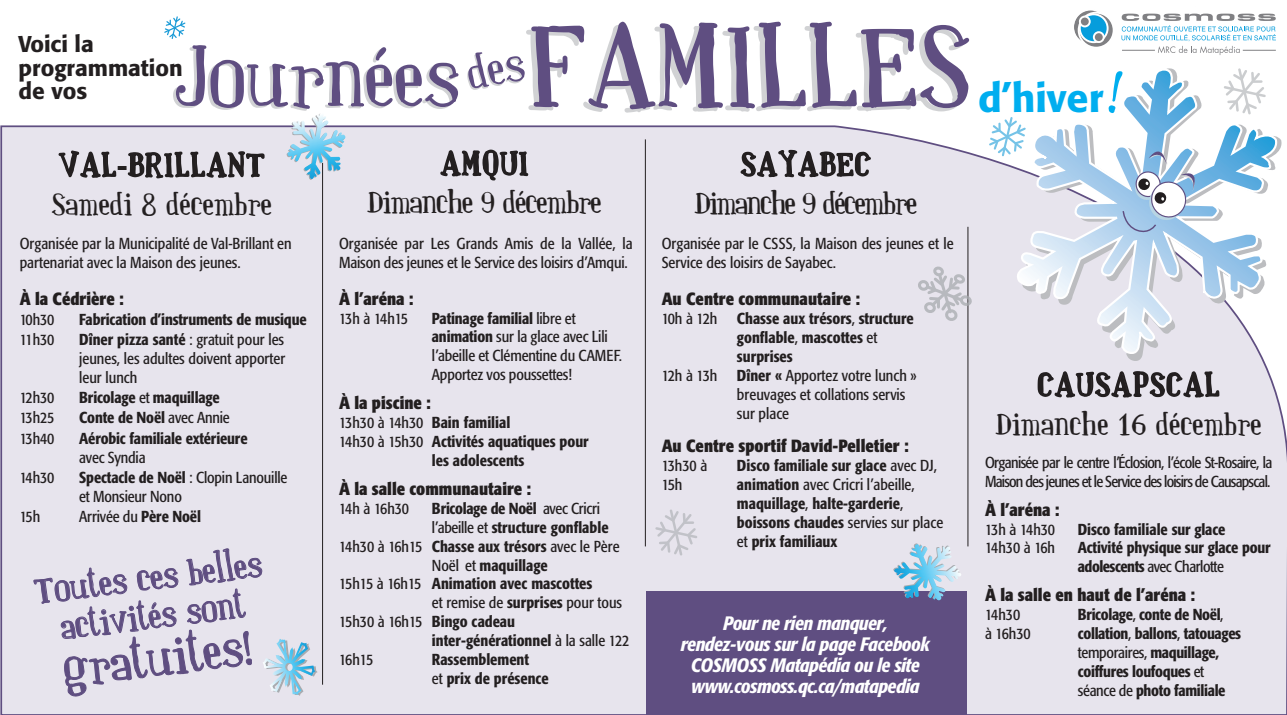
<style>
.page{position:relative;width:1287px;height:715px;background:#fff}
.page>*{position:absolute;margin:0;border:0;box-sizing:border-box;transform-origin:0 0}
.t1{font:120.4px "Paquita";color:#5f4e81}
.t2{font:85.4px "Paquita";color:#5f4e81}
.t3{font:51.98px "Paquita";color:#5f4e81}
.t4{font:500 39.38px "Formata";color:#00aeef}
.t5{font:36.23px/38.5px "Paquita";color:#5f4e81;text-align:center}
.t6{font:33.6px "Paquita";letter-spacing:.05em;color:#231f20}
.t7{font:32.2px "Paquita";letter-spacing:-.015em;color:#231f20}
.t8{font:32.2px "Paquita";letter-spacing:-.05em;color:#231f20}
.t9{font:500 22.57px/23.6px "Formata";color:#231f20}
.t10{font:italic 500 condensed 19.25px/21px "Formata";letter-spacing:-.02em;color:#fff;text-align:center}
.t11{font:700 condensed 17.5px "Formata";color:#231f20}
.t12{font:condensed 15.75px/18.9px "Formata";color:#231f20}
.t13{font:500 condensed 15.75px/18.9px "Formata";color:#231f20}
.t14{font:500 condensed 15.75px/18.9px "Formata";letter-spacing:-.02em;color:#231f20}
.t15{font:condensed 15.75px/18.9px "Formata";letter-spacing:-.04em;color:#231f20}
.t16{font:condensed 15.75px "Formata";letter-spacing:-.035em;color:#231f20}
.s1{font-family:"Parisian BT"}
.s2{font-weight:500}
.s3{font-weight:400}
</style>
<div class="page">
<svg style="left:1121px;top:14px;width:154px;height:41px"></svg>
<svg style="left:1074px;top:10px;width:39px;height:37px"></svg>
<div style="left:0;top:125px;width:1286px;height:589px;background:#e7e4ed"></div>
<svg style="left:1279px;top:125px;width:5px;height:237px"></svg>
<svg style="left:1015px;top:68px;width:264px;height:312px"></svg>
<svg style="left:1121px;top:140px;width:81px;height:95px"></svg>
<svg style="left:439px;top:145px;width:91px;height:57px"></svg>
<svg style="left:739px;top:149px;width:133px;height:102px"></svg>
<svg style="left:1036px;top:369px;width:184px;height:102px"></svg>
<svg style="left:326px;top:666px;width:1px;height:39px"></svg>
<svg style="left:33px;top:545px;width:284px;height:153px"></svg>
<div style="left:646px;top:591px;width:320px;height:123px;background:#5f4e81"></div>
<hr style="left:322px;top:163px;width:1px;height:521px;background:#231f20">
<hr style="left:645px;top:139px;width:1px;height:407px;background:#231f20">
<hr style="left:967px;top:227px;width:1px;height:319px;background:#231f20">
<svg style="left:1210px;top:68px;width:62px;height:61px"></svg>
<svg style="left:164px;top:16px;width:22px;height:23px"></svg>
<svg style="left:916px;top:264px;width:55px;height:59px"></svg>
<svg style="left:900px;top:243px;width:10px;height:92px"></svg>
<svg style="left:57px;top:114px;width:303px;height:80px"></svg>
<svg style="left:978px;top:108px;width:49px;height:59px"></svg>
<svg style="left:880px;top:525px;width:90px;height:91px"></svg>
<svg style="left:642px;top:507px;width:62px;height:63px"></svg>
<svg style="left:1107px;top:70px;width:15px;height:43px"></svg>
<h3 class="t9" style="left:19px;top:32px;width:166px">Voici la programmation de vos</h3>
<h2 class="t2" style="left:174px;top:29px;width:287px">Journées</h2>
<h1 class="t1" style="left:530px;top:-2px;width:443px">FAMILLES</h1>
<h3 class="t4" style="left:978px;top:74px;width:127px">d’hiver</h3>
<h3 class="t6" style="left:59px;top:146px;width:122px">Val<span class="s1">-</span>Brilla</h3>
<h3 class="t6" style="left:228px;top:146px;width:38px">nt</h3>
<h3 class="t7" style="left:51px;top:186px;width:222px">Samedi 8 décembre</h3>
<p class="t12" style="left:20px;top:234px;width:273px">Organisée par la Municipalité de Val-Brillant en partenariat avec la Maison des jeunes.</p>
<p class="t11" style="left:20px;top:288px;width:106px">À la Cédrière :</p>
<p class="t12" style="left:20px;top:310px;width:36px">10h30</p>
<p class="t13" style="left:79px;top:310px;width:229px">Fabrication d’instruments de musique</p>
<p class="t12" style="left:20px;top:330px;width:36px">11h30</p>
<p class="t12" style="left:79px;top:330px;width:207px;text-align:justify"><span class="s2">Dîner pizza santé</span> : gratuit pour les jeunes, les adultes doivent apporter leur lunch</p>
<p class="t12" style="left:20px;top:388px;width:36px">12h30</p>
<p class="t13" style="left:79px;top:388px;width:142px">Bricolage <span class="s3">et</span> maquillage</p>
<p class="t12" style="left:20px;top:408px;width:36px">13h25</p>
<p class="t13" style="left:79px;top:408px;width:152px">Conte de Noël <span class="s3">avec Annie</span></p>
<p class="t12" style="left:20px;top:428px;width:36px">13h40</p>
<p class="t13" style="left:79px;top:428px;width:170px">Aérobic familiale extérieure</p>
<p class="t12" style="left:79px;top:447px;width:68px">avec Syndia</p>
<p class="t12" style="left:20px;top:467px;width:36px">14h30</p>
<p class="t12" style="left:79px;top:467px;width:210px"><span class="s2">Spectacle de Noël</span> : Clopin Lanouille et Monsieur Nono</p>
<p class="t12" style="left:20px;top:507px;width:22px">15h</p>
<p class="t12" style="left:79px;top:507px;width:123px">Arrivée du <span class="s2">Père Noël</span></p>
<h3 class="t5" style="left:32px;top:572px;width:230px;rotate:-7deg">Toutes ces belles activités sont</h3>
<h3 class="t3" style="left:60px;top:640px;width:192px;rotate:-7deg">gratuites!</h3>
<h3 class="t6" style="left:441px;top:144px;width:89px">AMQUI</h3>
<h3 class="t7" style="left:367px;top:184px;width:236px">Dimanche 9 décembre</h3>
<p class="t12" style="left:339px;top:234px;width:295px">Organisée par Les Grands Amis de la Vallée, la<br>Maison des jeunes et le Service des loisirs d’Amqui.</p>
<p class="t11" style="left:339px;top:287px;width:76px">À l’aréna :</p>
<p class="t16" style="left:339px;top:309px;width:71px">13h à 14h15</p>
<p class="t12" style="left:432px;top:308px;width:192px"><span class="s2">Patinage familial</span> libre et <span class="s2">animation</span> sur la glace avec Lili l’abeille et Clémentine du CAMEF.<br>Apportez vos poussettes!</p>
<p class="t11" style="left:339px;top:392px;width:93px">À la piscine :</p>
<p class="t13" style="left:339px;top:413px;width:173px"><span class="s3">13h30 à 14h30</span> Bain familial</p>
<p class="t13" style="left:339px;top:432px;width:251px"><span class="s3">14h30 à 15h30</span> Activités aquatiques pour</p>
<p class="t13" style="left:432px;top:451px;width:94px">les adolescents</p>
<p class="t11" style="left:339px;top:477px;width:194px">À la salle communautaire :</p>
<p class="t12" style="left:339px;top:498px;width:72px">14h à 16h30</p>
<p class="t14" style="left:432px;top:498px;width:169px">Bricolage de Noël <span class="s3">avec Cricri</span></p>
<p class="t13" style="left:432px;top:517px;width:178px"><span class="s3">l’abeille et</span> structure gonflable</p>
<p class="t12" style="left:339px;top:536px;width:282px">14h30 à 16h15 <span class="s2">Chasse aux trésors</span> avec le Père</p>
<p class="t13" style="left:432px;top:555px;width:117px"><span class="s3">Noël et</span> maquillage</p>
<p class="t13" style="left:339px;top:574px;width:255px"><span class="s3">15h15 à 16h15</span> Animation avec mascottes</p>
<p class="t12" style="left:432px;top:593px;width:192px">et remise de <span class="s2">surprises</span> pour tous</p>
<p class="t12" style="left:339px;top:612px;width:177px">15h30 à 16h15 <span class="s2">Bingo cadeau</span></p>
<p class="t13" style="left:432px;top:631px;width:199px">inter-générationnel <span class="s3">à la salle 122</span></p>
<p class="t12" style="left:339px;top:650px;width:36px">16h15</p>
<p class="t13" style="left:432px;top:650px;width:118px">Rassemblement<br><span class="s3">et</span> prix de présence</p>
<h3 class="t6" style="left:741px;top:145px;width:131px">SAYABEC</h3>
<h3 class="t8" style="left:694px;top:185px;width:225px">Dimanche 9 décembre</h3>
<p class="t12" style="left:661px;top:234px;width:293px">Organisée par le CSSS, la Maison des jeunes et le<br>Service des loisirs de Sayabec.</p>
<p class="t11" style="left:661px;top:288px;width:200px">Au Centre communautaire :</p>
<p class="t13" style="left:661px;top:309px;width:254px"><span class="s3">10h à 12h</span> Chasse aux trésors<span class="s3">,</span> structure</p>
<p class="t13" style="left:737px;top:328px;width:142px">gonflable<span class="s3">,</span> mascottes <span class="s3">et</span></p>
<p class="t13" style="left:737px;top:346px;width:57px">surprises</p>
<p class="t12" style="left:661px;top:365px;width:257px">12h à 13h <span class="s2">Dîner «</span> Apportez votre lunch »</p>
<p class="t12" style="left:737px;top:384px;width:170px">breuvages et collations servis</p>
<p class="t12" style="left:737px;top:403px;width:54px">sur place</p>
<p class="t11" style="left:661px;top:435px;width:249px">Au Centre sportif David-Pelletier :</p>
<p class="t12" style="left:661px;top:456px;width:47px">13h30 à</p>
<p class="t13" style="left:737px;top:456px;width:202px">Disco familiale sur glace <span class="s3">avec DJ,</span></p>
<p class="t12" style="left:661px;top:475px;width:22px">15h</p>
<p class="t13" style="left:737px;top:475px;width:208px">animation <span class="s3">avec Cricri l’abeille, </span>maquillage<span class="s3">,</span> halte-garderie<span class="s3">, </span>boissons chaudes <span class="s3">servies sur place et</span> prix familiaux</p>
<p class="t10" style="left:681px;top:612px;width:250px">Pour ne rien manquer, rendez-vous sur la page Facebook<br>COSMOSS Matapédia ou le site www.cosmoss.qc.ca/matapedia</p>
<h3 class="t6" style="left:1037px;top:365px;width:20px">causa</h3>
<h3 class="t6" style="left:1133px;top:365px;width:35px">pscal</h3>
<h3 class="t7" style="left:995px;top:405px;width:268px">Dimanche 16 décembre</h3>
<p class="t15" style="left:985px;top:453px;width:289px">Organisée par le centre l’Éclosion, l’école St-Rosaire, la<br>Maison des jeunes et le Service des loisirs de Causapscal.</p>
<p class="t11" style="left:985px;top:498px;width:76px">À l’aréna :</p>
<p class="t12" style="left:985px;top:519px;width:72px">13h à 14h30</p>
<p class="t13" style="left:1077px;top:519px;width:149px">Disco familiale sur glace</p>
<p class="t12" style="left:985px;top:538px;width:72px">14h30 à 16h</p>
<p class="t13" style="left:1077px;top:538px;width:194px">Activité physique sur glace pour adolescents <span class="s3">avec Charlotte</span></p>
<p class="t11" style="left:985px;top:584px;width:212px">À la salle en haut de l’aréna :</p>
<p class="t12" style="left:985px;top:605px;width:37px">14h30</p>
<p class="t14" style="left:1077px;top:605px;width:147px">Bricolage<span class="s3">,</span> conte de Noël<span class="s3">,</span></p>
<p class="t12" style="left:985px;top:624px;width:47px">à 16h30</p>
<p class="t14" style="left:1077px;top:624px;width:165px">collation<span class="s3">,</span> ballons<span class="s3">,</span> tatouages <span class="s3">temporaires,</span> maquillage, coiffures loufoques <span class="s3">et séance de</span> photo familiale</p>
</div>
